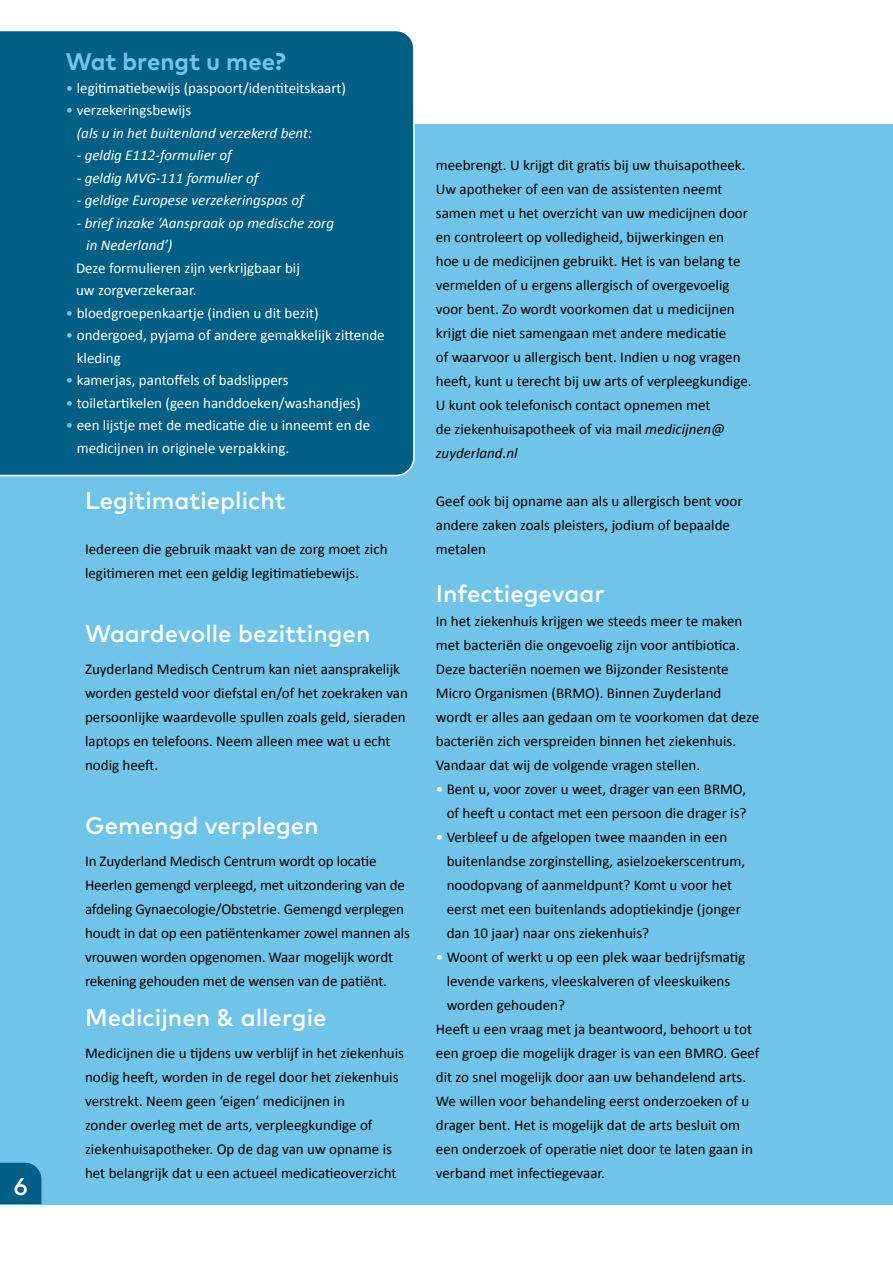
<style>
.page{position:relative;width:893px;height:1263px;background:#fff}
.page>*{position:absolute;margin:0;border:0;box-sizing:border-box;transform-origin:0 0}
.t1{font:500 24px "Mark OT";color:#fff}
.t2{font:700 24px "Mark OT";color:#6fc4e9}
.t3{font:15px/24px "Calibri";color:#000}
.t4{font:15px/22.5px "Calibri";color:#fff}
.t5{font:italic 15px/22.5px "Calibri";color:#fff}
.s1{color:#6fc4e9}
.s2{font-style:normal;color:#6fc4e9}
.s3{font-style:normal}
.s4{font-style:italic}
.s5{color:#fff}
</style>
<div class="page">
<div style="left:0;top:124px;width:893px;height:1080px;background:#6fc4e9"></div>
<div style="left:0;top:1163px;width:41px;height:41px;background:#005f84"></div>
<div style="left:0;top:31px;width:415px;height:445px;background:#005f84"></div>
<h1 class="t1" style="left:14px;top:1171px;width:16px">6</h1>
<h1 class="t2" style="left:66px;top:46px;width:221px">Wat brengt u mee?</h1>
<p class="t4" style="left:66px;top:77px;width:282px"><span class="s1">•</span> legitimatiebewijs (paspoort/identiteitskaart)</p>
<p class="t5" style="left:77px;top:99px;width:237px;text-indent:-11px"><span class="s2">•</span> <span class="s3">verzekeringsbewijs<br></span>(als u in het buitenland verzekerd bent:</p>
<p class="t5" style="left:77px;top:144px;width:156px">- geldig E112-formulier of</p>
<p class="t5" style="left:77px;top:166px;width:183px">- geldig MVG-111 formulier of</p>
<p class="t5" style="left:77px;top:189px;width:228px">- geldige Europese verzekeringspas of</p>
<p class="t5" style="left:86px;top:211px;width:249px;text-indent:-9px">- brief inzake ‘Aanspraak op medische zorg in Nederland’)</p>
<p class="t4" style="left:76px;top:257px;width:225px">Deze formulieren zijn verkrijgbaar bij uw zorgverzekeraar.</p>
<p class="t4" style="left:66px;top:302px;width:254px"><span class="s1">•</span> bloedgroepenkaartje (indien u dit bezit)</p>
<p class="t4" style="left:77px;top:324px;width:309px;text-indent:-11px"><span class="s1">•</span> ondergoed, pyjama of andere gemakkelijk zittende kleding</p>
<p class="t4" style="left:66px;top:369px;width:224px"><span class="s1">•</span> kamerjas, pantoffels of badslippers</p>
<p class="t4" style="left:66px;top:392px;width:296px"><span class="s1">•</span> toiletartikelen (geen handdoeken/washandjes)</p>
<p class="t4" style="left:77px;top:414px;width:295px;text-indent:-11px"><span class="s1">•</span> een lijstje met de medicatie die u inneemt en de medicijnen in originele verpakking.</p>
<h1 class="t1" style="left:85px;top:486px;width:202px">Legitimatieplicht</h1>
<p class="t3" style="left:85px;top:537px;width:304px">Iedereen die gebruik maakt van de zorg moet zich legitimeren met een geldig legitimatiebewijs.</p>
<h1 class="t1" style="left:85px;top:618px;width:287px">Waardevolle bezittingen</h1>
<p class="t3" style="left:85px;top:657px;width:324px">Zuyderland Medisch Centrum kan niet aansprakelijk worden gesteld voor diefstal en/of het zoekraken van persoonlijke waardevolle spullen zoals geld, sieraden laptops en telefoons. Neem alleen mee wat u echt nodig heeft.</p>
<h1 class="t1" style="left:85px;top:810px;width:235px">Gemengd verplegen</h1>
<p class="t3" style="left:85px;top:849px;width:326px">In Zuyderland Medisch Centrum wordt op locatie Heerlen gemengd verpleegd, met uitzondering van de afdeling Gynaecologie/Obstetrie. Gemengd verplegen houdt in dat op een patiëntenkamer zowel mannen als vrouwen worden opgenomen. Waar mogelijk wordt rekening gehouden met de wensen van de patiënt.</p>
<h1 class="t1" style="left:85px;top:1002px;width:243px">Medicijnen &amp; allergie</h1>
<p class="t3" style="left:85px;top:1041px;width:321px">Medicijnen die u tijdens uw verblijf in het ziekenhuis nodig heeft, worden in de regel door het ziekenhuis verstrekt. Neem geen ‘eigen’ medicijnen in<br>zonder overleg met de arts, verpleegkundige of ziekenhuisapotheker. Op de dag van uw opname is het belangrijk dat u een actueel medicatieoverzicht</p>
<p class="t3" style="left:436px;top:153px;width:317px">meebrengt. U krijgt dit gratis bij uw thuisapotheek.<br>Uw apotheker of een van de assistenten neemt samen met u het overzicht van uw medicijnen door en controleert op volledigheid, bijwerkingen en<br>hoe u de medicijnen gebruikt. Het is van belang te vermelden of u ergens allergisch of overgevoelig voor bent. Zo wordt voorkomen dat u medicijnen krijgt die niet samengaan met andere medicatie<br>of waarvoor u allergisch bent. Indien u nog vragen heeft, kunt u terecht bij uw arts of verpleegkundige.<br>U kunt ook telefonisch contact opnemen met<br>de ziekenhuisapotheek of via mail <span class="s4">medicijnen@ zuyderland.nl</span></p>
<p class="t3" style="left:436px;top:489px;width:308px">Geef ook bij opname aan als u allergisch bent voor andere zaken zoals pleisters, jodium of bepaalde metalen</p>
<h1 class="t1" style="left:436px;top:578px;width:170px">Infectiegevaar</h1>
<p class="t3" style="left:436px;top:609px;width:325px">In het ziekenhuis krijgen we steeds meer te maken met bacteriën die ongevoelig zijn voor antibiotica.<br>Deze bacteriën noemen we Bijzonder Resistente Micro Organismen (BRMO). Binnen Zuyderland wordt er alles aan gedaan om te voorkomen dat deze bacteriën zich verspreiden binnen het ziekenhuis.<br>Vandaar dat wij de volgende vragen stellen.</p>
<p class="t3" style="left:436px;top:777px;width:312px;text-align:right"><span class="s5">•</span> Bent u, voor zover u weet, drager van een BRMO, of heeft u contact met een persoon die drager is?</p>
<p class="t3" style="left:447px;top:825px;width:300px;text-indent:-11px"><span class="s5">•</span> Verbleef u de afgelopen twee maanden in een buitenlandse zorginstelling, asielzoekerscentrum, noodopvang of aanmeldpunt? Komt u voor het eerst met een buitenlands adoptiekindje (jonger dan 10 jaar) naar ons ziekenhuis?</p>
<p class="t3" style="left:436px;top:945px;width:311px"><span class="s5">•</span> Woont of werkt u op een plek waar bedrijfsmatig</p>
<p class="t3" style="left:447px;top:969px;width:285px">levende varkens, vleeskalveren of vleeskuikens</p>
<p class="t3" style="left:447px;top:993px;width:120px">worden gehouden?</p>
<p class="t3" style="left:436px;top:1017px;width:318px">Heeft u een vraag met ja beantwoord, behoort u tot</p>
<p class="t3" style="left:436px;top:1041px;width:325px">een groep die mogelijk drager is van een BMRO. Geef</p>
<p class="t3" style="left:436px;top:1065px;width:312px">dit zo snel mogelijk door aan uw behandelend arts.</p>
<p class="t3" style="left:436px;top:1089px;width:315px">We willen voor behandeling eerst onderzoeken of u</p>
<p class="t3" style="left:436px;top:1113px;width:306px">drager bent. Het is mogelijk dat de arts besluit om</p>
<p class="t3" style="left:436px;top:1137px;width:319px">een onderzoek of operatie niet door te laten gaan in</p>
<p class="t3" style="left:436px;top:1161px;width:171px">verband met infectiegevaar.</p>
</div>
